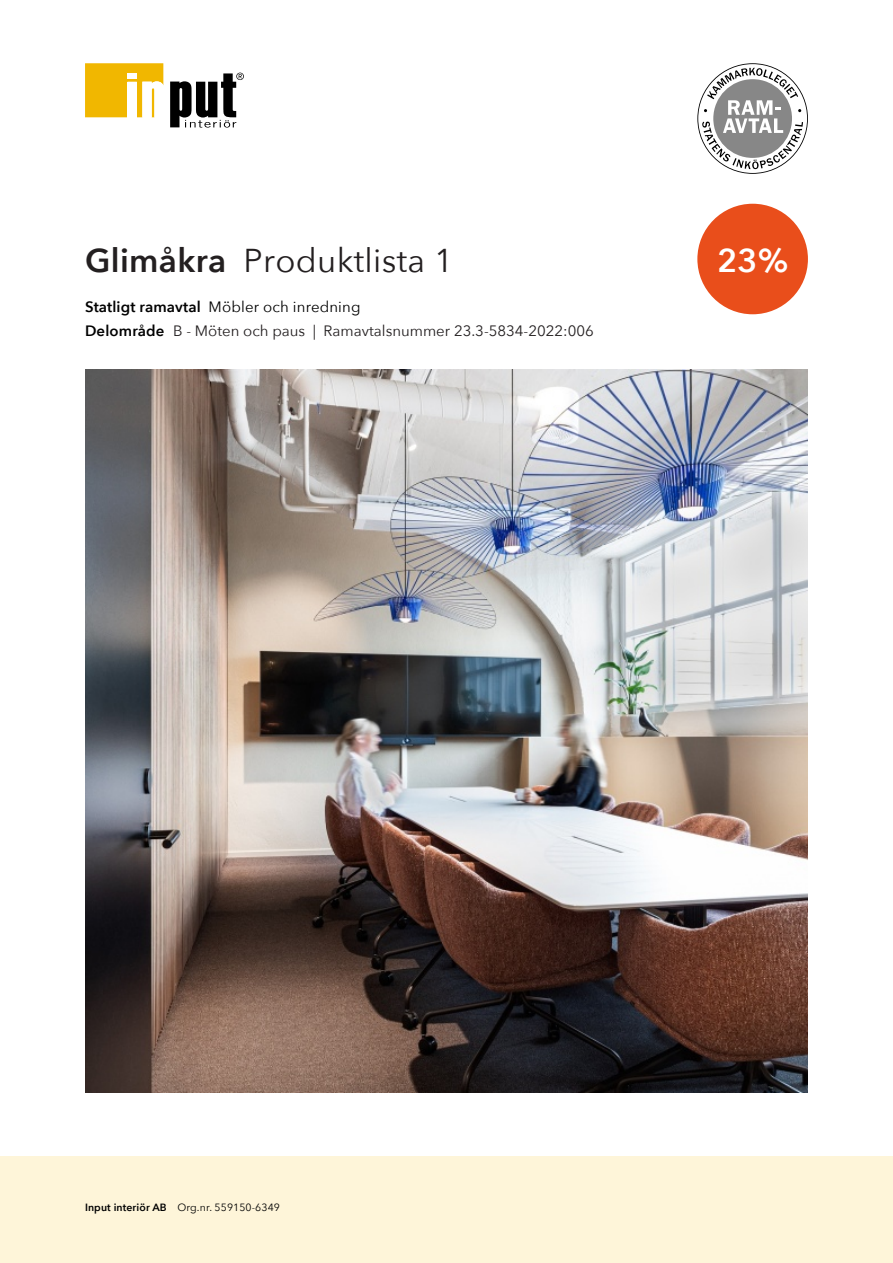
<style>
.page{position:relative;width:893px;height:1263px;background:#fff}
.page>*{position:absolute;margin:0;border:0;box-sizing:border-box;transform-origin:0 0}
.t1{font:33px "Avenir Next";letter-spacing:.01em;color:#231f20}
.t2{font:600 33px "Avenir Next";color:#fff}
.t3{font:15px "Avenir Next";color:#231f20}
.t4{font:600 15px/23.5px "Avenir Next";letter-spacing:.01em;color:#000}
.t5{font:10.5px "Avenir Next";letter-spacing:.01em;color:#000}
.s1{font-weight:600}
.s2{font-weight:400}
</style>
<div class="page">
<div style="left:0;top:1157px;width:893px;height:106px;background:#fef5d9"></div>
<div style="left:697px;top:204px;width:111px;height:110px;background:#e94e1b;border-radius:50%"></div>
<svg style="left:170px;top:73px;width:74px;height:55px"></svg>
<svg style="left:85px;top:63px;width:78px;height:54px"></svg>
<svg style="left:697px;top:63px;width:111px;height:111px"></svg>
<img style="left:85px;top:370px;width:723px;height:723px">
<h1 class="t1" style="left:85px;top:239px;width:370px"><span class="s1">Glimåkra</span> Produktlista 1</h1>
<p class="t4" style="left:85px;top:295px;width:277px">Statligt ramavtal <span class="s2">Möbler och inredning<br></span>Delområde</p>
<p class="t3" style="left:173px;top:321px;width:422px">B - Möten och paus | Ramavtalsnummer 23.3-5834-2022:006</p>
<h1 class="t2" style="left:717px;top:239px;width:73px">23%</h1>
<p class="t5" style="left:85px;top:1198px;width:196px"><span class="s1">Input interiör AB</span> Org.nr. 559150-6349</p>
</div>
